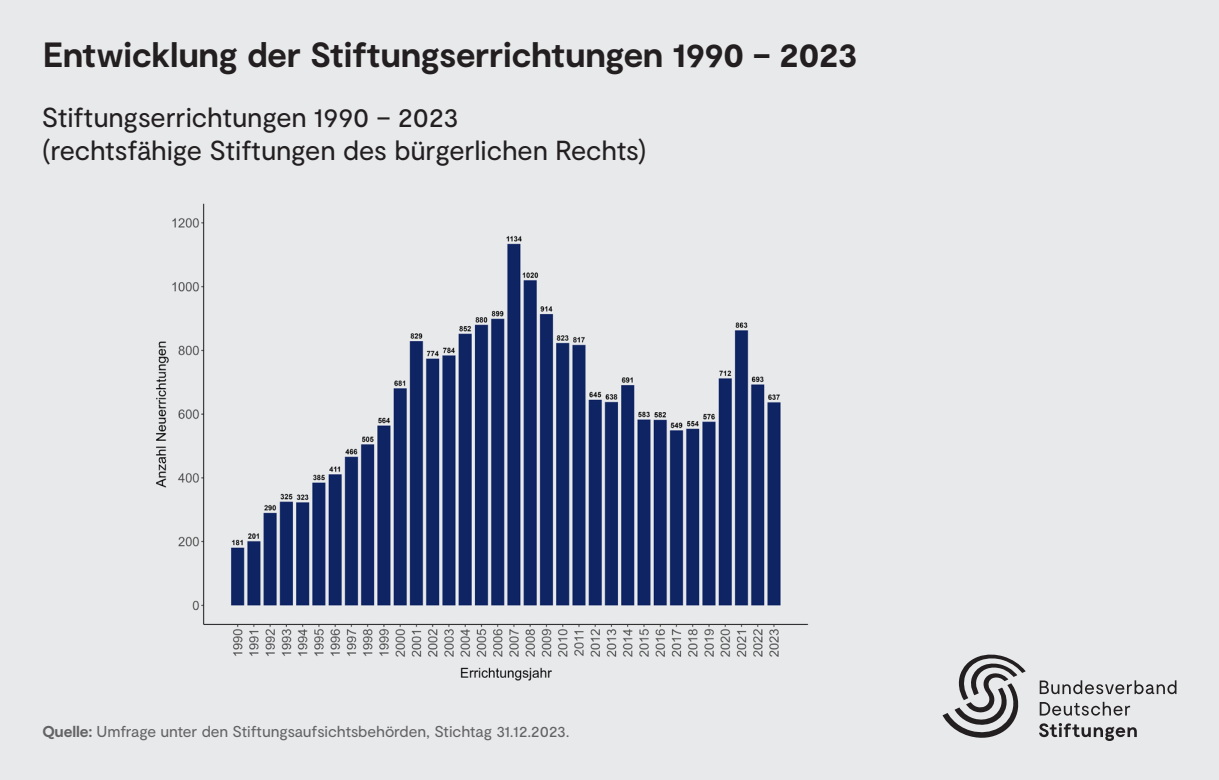
<style>
.page{position:relative;width:1219px;height:780px;background:#e8e9eb}
.page>*{position:absolute;margin:0;border:0;box-sizing:border-box;transform-origin:0 0}
.t1{font:700 35px "Moderat";letter-spacing:-.005em;color:#231f20}
.t2{font:27.5px/32.5px "Moderat";letter-spacing:-.005em;color:#231f20}
.t3{font:15.75px "Moderat";letter-spacing:-.005em;color:#636366}
.s1{font-weight:700}
</style>
<div class="page">
<img style="left:156px;top:203px;width:653px;height:478px">
<svg style="left:1040px;top:680px;width:136px;height:14px"></svg>
<svg style="left:1040px;top:701px;width:90px;height:14px"></svg>
<svg style="left:1039px;top:723px;width:98px;height:18px"></svg>
<svg style="left:942px;top:654px;width:84px;height:84px"></svg>
<p class="t1" style="left:43px;top:33px;width:816px">Entwicklung der Stiftungserrichtungen 1990 – 2023</p>
<p class="t2" style="left:42px;top:102px;width:606px">Stiftungserrichtungen 1990 – 2023<br>(rechtsfähige Stiftungen des bürgerlichen Rechts)</p>
<p class="t3" style="left:43px;top:722px;width:529px"><span class="s1">Quelle:</span> Umfrage unter den Stiftungsaufsichtsbehörden, Stichtag 31.12.2023.</p>
</div>
